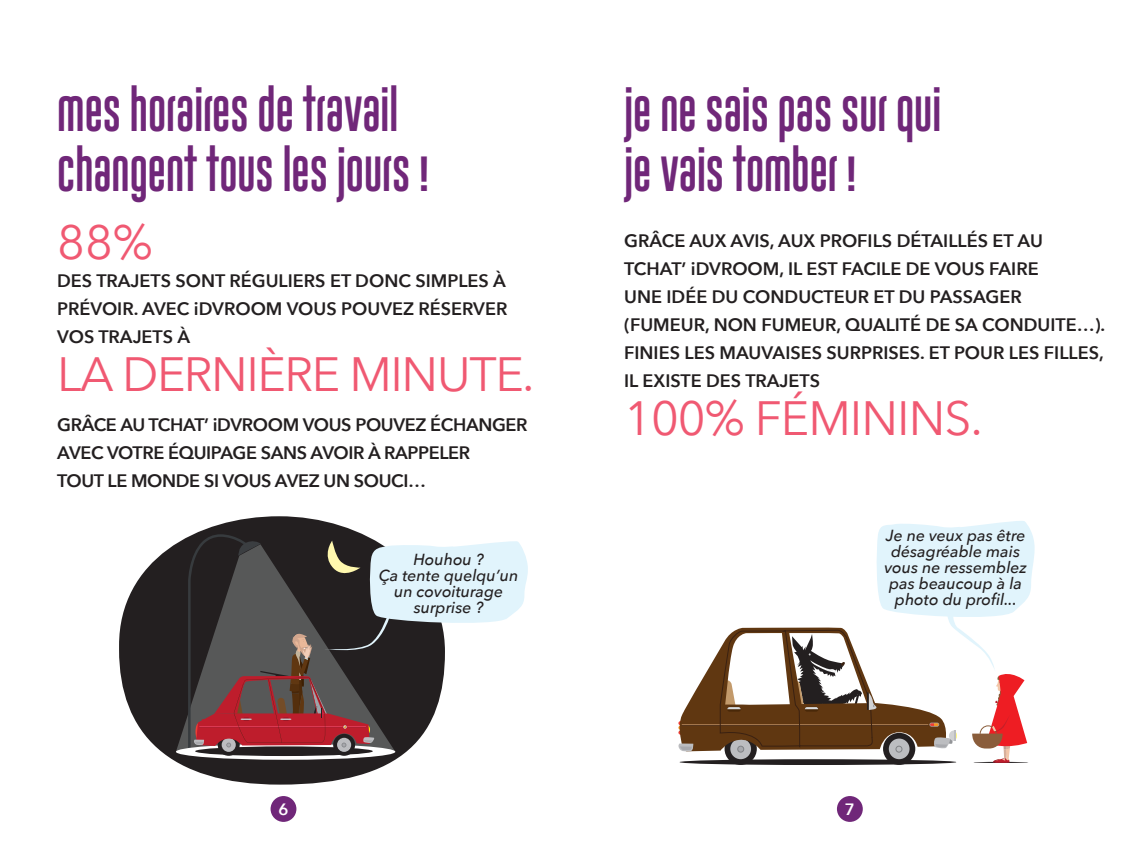
<style>
.page{position:relative;width:1134px;height:851px;background:#fff}
.page>*{position:absolute;margin:0;border:0;box-sizing:border-box;transform-origin:0 0}
.t1{font:48px "Avenir Next";letter-spacing:-.03em;color:#f05972}
.t2{font:36px/60px "Gobold Uplow";color:#702779}
.t3{font:600 18px/28px "Avenir Next";color:#231f20}
.t4{font:600 18px/28px "Avenir Next";letter-spacing:-.02em;color:#231f20}
.t5{font:600 16.4px "Avenir Next";color:#fff}
.t6{font:italic 500 16px/16px "Avenir Next";color:#231f20;text-align:center}
</style>
<div class="page">
<div style="left:679px;top:759px;width:277px;height:5px;background:#231f20;border-radius:50%"></div>
<div style="left:883px;top:732px;width:32px;height:32px;background:#231f20;border-radius:50%"></div>
<svg style="left:678px;top:521px;width:356px;height:241px"></svg>
<div style="left:119px;top:516px;width:326px;height:268px;background:#231f20;border-radius:50%"></div>
<svg style="left:176px;top:544px;width:12px;height:206px"></svg>
<div style="left:176px;top:743px;width:219px;height:16px;background:#fff;border-radius:50%"></div>
<div style="left:195px;top:746px;width:178px;height:10px;background:#231f20;border-radius:50%"></div>
<svg style="left:188px;top:534px;width:340px;height:217px"></svg>
<div style="left:835px;top:794px;width:29px;height:29px;background:#702779;border-radius:50%"></div>
<div style="left:834px;top:793px;width:31px;height:31px;border:3px solid #fff;border-radius:50%"></div>
<div style="left:269px;top:794px;width:29px;height:29px;background:#702779;border-radius:50%"></div>
<div style="left:268px;top:793px;width:31px;height:31px;border:3px solid #fff;border-radius:50%"></div>
<h2 class="t2" style="left:57px;top:83px;width:373px">mes horaires de travail changent tous les jours !</h2>
<h1 class="t1" style="left:57px;top:202px;width:97px">88%</h1>
<p class="t3" style="left:57px;top:266px;width:452px;text-align:justify">DES TRAJETS SONT RÉGULIERS ET DONC SIMPLES À PRÉVOIR. AVEC iDVROOM VOUS POUVEZ RÉSERVER VOS TRAJETS À</p>
<h1 class="t1" style="left:57px;top:334px;width:479px">LA DERNIÈRE MINUTE.</h1>
<p class="t4" style="left:57px;top:410px;width:472px">GRÂCE AU TCHAT’ iDVROOM VOUS POUVEZ ÉCHANGER<br>AVEC VOTRE ÉQUIPAGE SANS AVOIR À RAPPELER<br>TOUT LE MONDE SI VOUS AVEZ UN SOUCI…</p>
<p class="t6" style="left:379px;top:551px;width:141px">Houhou ?<br>Ça tente quelqu’un un covoiturage surprise ?</p>
<h2 class="t2" style="left:624px;top:83px;width:318px">je ne sais pas sur qui je vais tomber !</h2>
<p class="t3" style="left:624px;top:226px;width:483px">GRÂCE AUX AVIS, AUX PROFILS DÉTAILLÉS ET AU TCHAT’ iDVROOM, IL EST FACILE DE VOUS FAIRE<br>UNE IDÉE DU CONDUCTEUR ET DU PASSAGER (FUMEUR, NON FUMEUR, QUALITÉ DE SA CONDUITE…).<br>FINIES LES MAUVAISES SURPRISES. ET POUR LES FILLES, IL EXISTE DES TRAJETS</p>
<h1 class="t1" style="left:624px;top:378px;width:360px">100% FÉMININS.</h1>
<p class="t6" style="left:884px;top:526px;width:144px">Je ne veux pas être désagréable mais vous ne ressemblez pas beaucoup à la photo du profil...</p>
<p class="t5" style="left:279px;top:795px;width:12px">6</p>
<p class="t5" style="left:845px;top:795px;width:12px">7</p>
</div>
